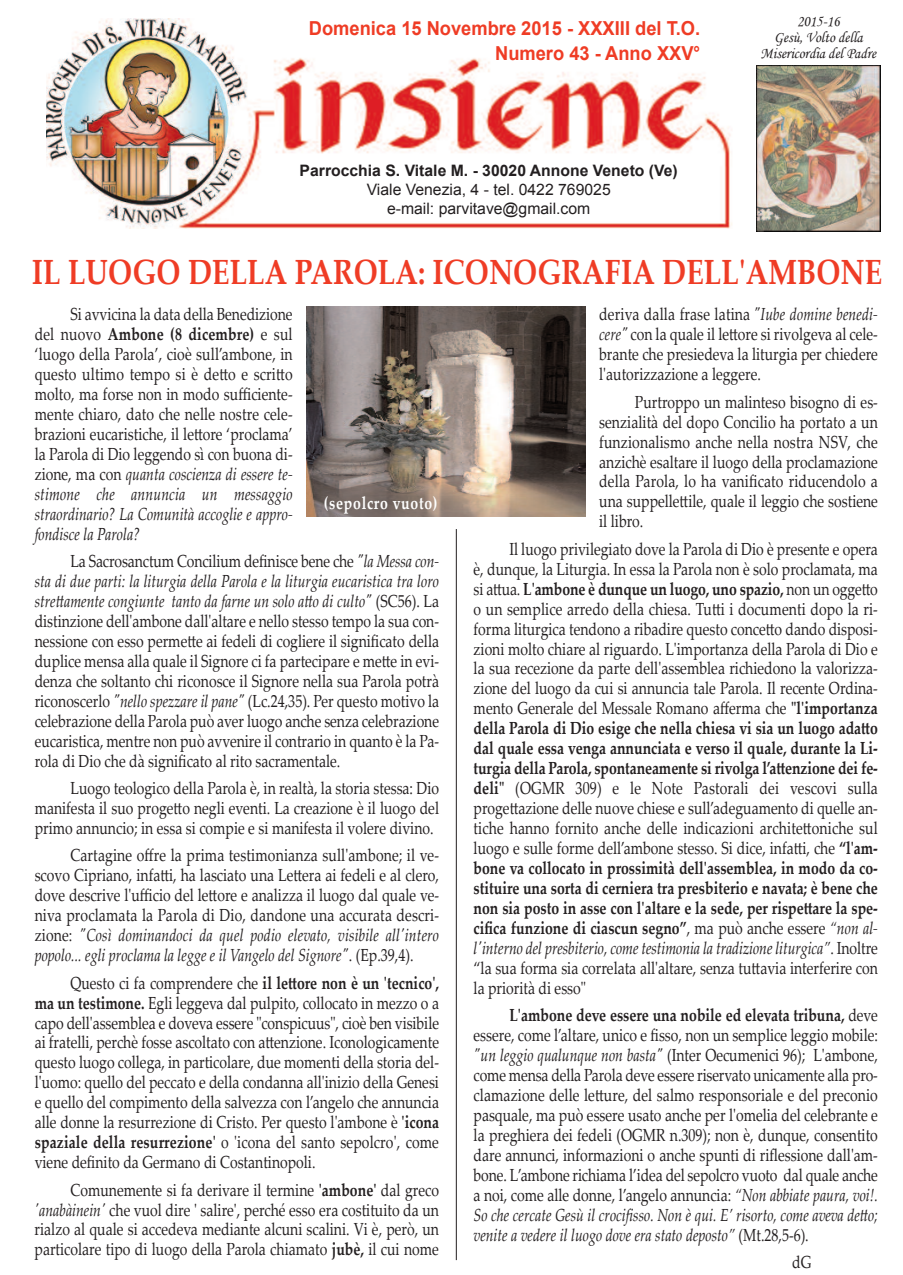
<style>
.page{position:relative;width:903px;height:1275px;background:#fff}
.page>*{position:absolute;margin:0;border:0;box-sizing:border-box;transform-origin:0 0}
.t1{font:700 35px "Palatino Linotype";color:#ef3c25;scale:.83 1}
.t2{font:700 19.25px/24.5px "Arial";color:#ef3c25;text-align:right;scale:.95 1}
.t3{font:17.5px/19.9px "Palatino Linotype";color:#231f20;text-align:justify;scale:.8 1}
.t4{font:700 17.5px "Palatino Linotype";letter-spacing:.05em;color:#fff;scale:.8 1}
.t5{font:15.75px/19.2px "Arial";color:#231f20;text-align:center}
.t6{font:15.75px/15.8px "Monotype Corsiva";color:#231f20;text-align:center;scale:.93 1}
.t7{font:700 15.75px "Arial";color:#231f20}
.s1{font-weight:700}
.s2{font-style:italic}
</style>
<div class="page">
<img style="left:46px;top:19px;width:686px;height:209px">
<img style="left:756px;top:66px;width:125px;height:165px">
<hr style="left:456px;top:529px;width:1px;height:731px;background:#231f20">
<img style="left:307px;top:307px;width:278px;height:210px">
<p class="t2" style="left:309px;top:16px;width:413px">Domenica 15 Novembre 2015 - XXXIII del T.O.<br>Numero 43 - Anno XXV°</p>
<p class="t7" style="left:300px;top:161px;width:380px">Parrocchia S. Vitale M. - 30020 Annone Veneto (Ve)</p>
<p class="t5" style="left:367px;top:180px;width:246px">Viale Venezia, 4 - tel. 0422 769025 e-mail: parvitave@gmail.com</p>
<p class="t6" style="left:760px;top:14px;width:126px">2015-16<br>Gesù, Volto della<br>Misericordia del Padre</p>
<h1 class="t1" style="left:32px;top:258px;width:1026px">IL LUOGO DELLA PAROLA: ICONOGRAFIA DELL'AMBONE</h1>
<p class="t3" style="left:35px;top:306px;width:324px;text-indent:36px">Si avvicina la data della Benedizione del nuovo <span class="s1">Ambone (8 dicembre)</span> e sul ‘luogo della Parola’, cioè sull’ambone, in questo ultimo tempo si è detto e scritto molto, ma forse non in modo sufficiente&shy;mente chiaro, dato che nelle nostre cele&shy;brazioni eucaristiche, il lettore ‘proclama’ la Parola di Dio leggendo sì con buona di&shy;zione, ma con <span class="s2">quanta coscienza di essere te&shy;stimone che annuncia un messaggio straordinario? La Comunità accoglie e appro&shy;fondisce la Parola?</span></p>
<p class="t3" style="left:35px;top:553px;width:507px;text-indent:36px">La Sacrosanctum Concilium definisce bene che <span class="s2">"la Messa con&shy;sta di due parti: la liturgia della Parola e la liturgia eucaristica tra loro strettamente congiunte tanto da farne un solo atto di culto"</span> (SC56). La distinzione dell'ambone dall'altare e nello stesso tempo la sua con&shy;nessione con esso permette ai fedeli di cogliere il significato della duplice mensa alla quale il Signore ci fa partecipare e mette in evi&shy;denza che soltanto chi riconosce il Signore nella sua Parola potrà riconoscerlo <span class="s2">"nello spezzare il pane"</span> (Lc.24,35). Per questo motivo la celebrazione della Parola può aver luogo anche senza celebrazione eucaristica, mentre non può avvenire il contrario in quanto è la Pa&shy;rola di Dio che dà significato al rito sacramentale.</p>
<p class="t3" style="left:35px;top:780px;width:507px;text-indent:36px">Luogo teologico della Parola è, in realtà, la storia stessa: Dio manifesta il suo progetto negli eventi. La creazione è il luogo del primo annuncio; in essa si compie e si manifesta il volere divino.</p>
<p class="t3" style="left:35px;top:848px;width:507px;text-indent:36px">Cartagine offre la prima testimonianza sull'ambone; il ve&shy;scovo Cipriano, infatti, ha lasciato una Lettera ai fedeli e al clero, dove descrive l'ufficio del lettore e analizza il luogo dal quale ve&shy;niva proclamata la Parola di Dio, dandone una accurata descri&shy;zione: <span class="s2">"Così dominandoci da quel podio elevato, visibile all'intero popolo... egli proclama la legge e il Vangelo del Signore"</span>. (Ep.39,4).</p>
<p class="t3" style="left:35px;top:975px;width:507px;text-indent:36px">Questo ci fa comprendere che <span class="s1">il lettore non è un 'tecnico', ma un testimone.</span> Egli leggeva dal pulpito, collocato in mezzo o a capo dell'assemblea e doveva essere "conspicuus", cioè ben visibile ai fratelli, perchè fosse ascoltato con attenzione. Iconologicamente questo luogo collega, in particolare, due momenti della storia del&shy;l'uomo: quello del peccato e della condanna all'inizio della Genesi e quello del compimento della salvezza con l’angelo che annuncia alle donne la resurrezione di Cristo. Per questo l'ambone è <span class="s1">'icona spaziale della resurrezione'</span> o 'icona del santo sepolcro', come viene definito da Germano di Costantinopoli.</p>
<p class="t3" style="left:35px;top:1182px;width:507px;text-indent:36px">Comunemente si fa derivare il termine <span class="s1">'ambone'</span> dal greco <span class="s2">'anabàinein'</span> che vuol dire ' salire', perché esso era costituito da un rialzo al quale si accedeva mediante alcuni scalini. Vi è, però, un particolare tipo di luogo della Parola chiamato <span class="s1">jubè,</span> il cui nome</p>
<p class="t4" style="left:324px;top:496px;width:143px">(sepolcro vuoto)</p>
<p class="t3" style="left:599px;top:306px;width:350px">deriva dalla frase latina <span class="s2">"Iube domine benedi&shy;cere"</span> con la quale il lettore si rivolgeva al cele&shy;brante che presiedeva la liturgia per chiedere l'autorizzazione a leggere.</p>
<p class="t3" style="left:599px;top:394px;width:350px;text-indent:36px">Purtroppo un malinteso bisogno di es&shy;senzialità del dopo Concilio ha portato a un funzionalismo anche nella nostra NSV, che anzichè esaltare il luogo della proclamazione della Parola, lo ha vanificato riducendolo a una suppellettile, quale il leggio che sostiene il libro.</p>
<p class="t3" style="left:474px;top:541px;width:507px;text-indent:36px">Il luogo privilegiato dove la Parola di Dio è presente e opera è, dunque, la Liturgia. In essa la Parola non è solo proclamata, ma si attua. <span class="s1">L'ambone è dunque un luogo, uno spazio,</span> non un oggetto o un semplice arredo della chiesa. Tutti i documenti dopo la ri&shy;forma liturgica tendono a ribadire questo concetto dando disposi&shy;zioni molto chiare al riguardo. L'importanza della Parola di Dio e la sua recezione da parte dell'assemblea richiedono la valorizza&shy;zione del luogo da cui si annuncia tale Parola. Il recente Ordina&shy;mento Generale del Messale Romano afferma che <span class="s1">"l'importanza della Parola di Dio esige che nella chiesa vi sia un luogo adatto dal quale essa venga annunciata e verso il quale, durante la Li&shy;turgia della Parola, spontaneamente si rivolga l’attenzione dei fe&shy;deli"</span> (OGMR 309) e le Note Pastorali dei vescovi sulla progettazione delle nuove chiese e sull’adeguamento di quelle an&shy;tiche hanno fornito anche delle indicazioni architettoniche sul luogo e sulle forme dell’ambone stesso. Si dice, infatti, che <span class="s1">“l'am&shy;bone va collocato in prossimità dell'assemblea, in modo da co&shy;stituire una sorta di cerniera tra presbiterio e navata; è bene che non sia posto in asse con l'altare e la sede, per rispettare la spe&shy;cifica funzione di ciascun segno”</span>, ma può anche essere <span class="s2">“non al&shy;l'interno del presbiterio, come testimonia la tradizione liturgica”</span>. Inoltre “la sua forma sia correlata all'altare, senza tuttavia interferire con la priorità di esso"</p>
<p class="t3" style="left:474px;top:1007px;width:507px;text-indent:36px"><span class="s1">L'ambone deve essere una nobile ed elevata tribuna,</span> deve essere, come l’altare, unico e fisso, non un semplice leggio mobile: <span class="s2">"un leggio qualunque non basta"</span> (Inter Oecumenici 96); L'ambone, come mensa della Parola deve essere riservato unicamente alla pro&shy;clamazione delle letture, del salmo responsoriale e del preconio pasquale, ma può essere usato anche per l'omelia del celebrante e la preghiera dei fedeli (OGMR n.309); non è, dunque, consentito dare annunci, informazioni o anche spunti di riflessione dall'am&shy;bone. L’ambone richiama l’idea del sepolcro vuoto dal quale anche a noi, come alle donne, l’angelo annuncia: <span class="s2">“Non abbiate paura, voi!.<br>So che cercate Gesù il crocifisso. Non è qui. E’ risorto, come aveva detto; venite a vedere il luogo dove era stato deposto”</span> (Mt.28,5-6).</p>
<p class="t3" style="left:792px;top:1254px;width:26px">dG</p>
</div>
